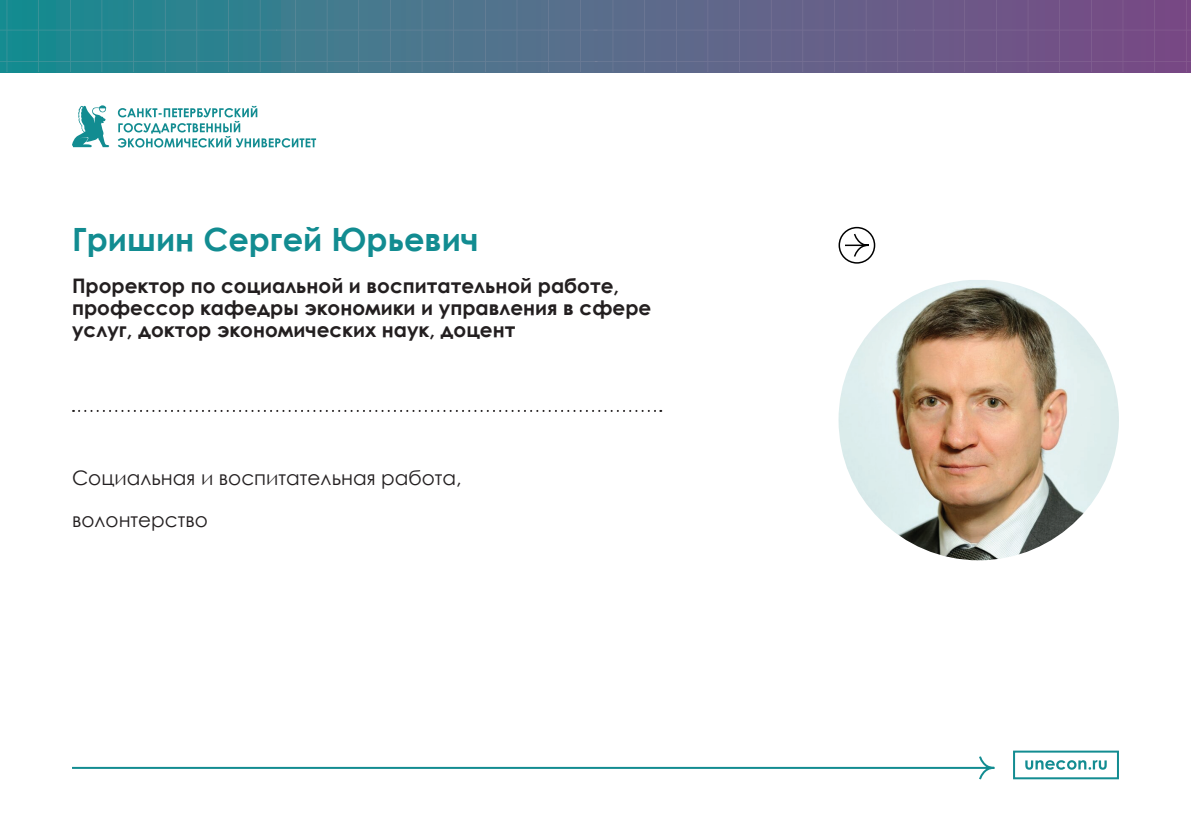
<style>
.page{position:relative;width:1191px;height:840px;background:#fff}
.page>*{position:absolute;margin:0;border:0;box-sizing:border-box;transform-origin:0 0}
.t1{font:700 32px "Century Gothic";color:#128c91}
.t2{font:700 20px/22px "Century Gothic";color:#231f20}
.t3{font:20px/42px "Century Gothic";color:#231f20}
</style>
<div class="page">
<svg style="left:118px;top:106px;width:198px;height:41px"></svg>
<svg style="left:72px;top:105px;width:37px;height:42px"></svg>
<div style="left:1013px;top:750px;width:106px;height:28px;border:2px solid #128c91"></div>
<svg style="left:72px;top:754px;width:1034px;height:26px"></svg>
<svg style="left:73px;top:409px;width:588px;height:2px"></svg>
<img style="left:838px;top:280px;width:281px;height:280px;border-radius:138px">
<svg style="left:0;top:0;width:1191px;height:72px;background:#526c8b"></svg>
<svg style="left:843px;top:232px;width:33px;height:26px"></svg>
<div style="left:838px;top:227px;width:37px;height:36px;border:2px solid #000;border-radius:50%"></div>
<h1 class="t1" style="left:72px;top:215px;width:408px">Гришин Сергей Юрьевич</h1>
<p class="t2" style="left:72px;top:273px;width:581px">Проректор по социальной и воспитательной работе, профессор кафедры экономики и управления в сфере услуг, доктор экономических наук, доцент</p>
<p class="t3" style="left:72px;top:456px;width:391px">Социальная и воспитательная работа, волонтерство</p>
</div>
